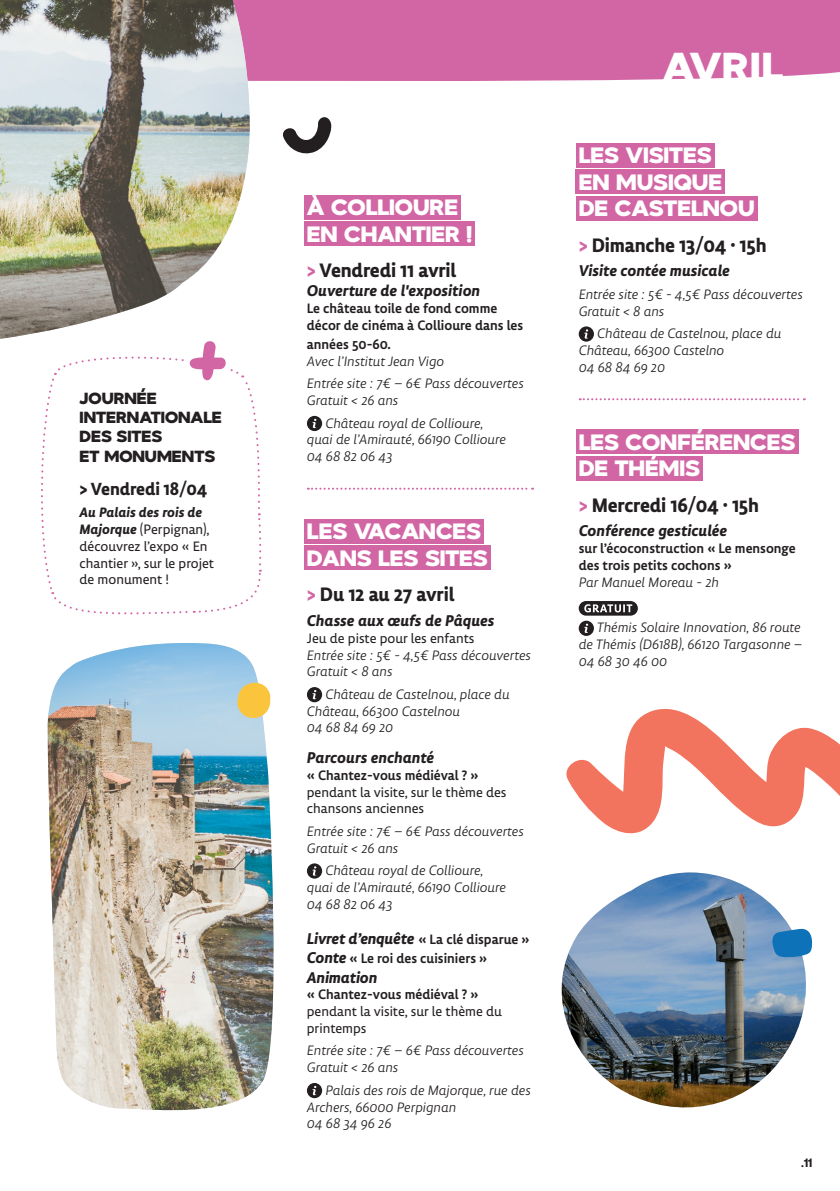
<style>
.page{position:relative;width:840px;height:1191px;background:#fff}
.page>*{position:absolute;margin:0;border:0;box-sizing:border-box;transform-origin:0 0}
.t1{font:40px "Tango Sans Bold";letter-spacing:.03em;color:#fff}
.Titre_Lieu_Animation_Noir{font:22px "Tango Sans Bold";color:#fff}
.Date{font:700 20px "Lemon Sans Next";letter-spacing:-.01em;color:#231f20}
.Date-2{font:700 18px "Lemon Sans Next";letter-spacing:-.01em;color:#231f20}
.Animations{font:italic 700 16px "Lemon Sans Next";color:#231f20}
.Date-3{font:italic 700 16px "Lemon Sans Next";letter-spacing:-.01em;color:#231f20}
.Titre_Lieu_Animation_Noir-2{font:16px/19.2px "Tango Sans Bold";color:#231f20}
.Infos_Pratiques{font:italic 14px/16.8px "Lemon Sans Next S Light";color:#231f20}
.Animations-2{font:500 14px/16.8px "Lemon Sans Next";color:#231f20}
.Date-4{font:14px/16.8px "Lemon Sans Next";color:#231f20}
.Animations-3{font:14px/16.8px "Lemon Sans Next";color:#231f20}
.Date-5{font:500 14px "Lemon Sans Next";color:#231f20}
.Animations-4{font:italic 14px/16.8px "Lemon Sans Next S Light";color:#231f20}
.t2{font:12px "Tango Sans";color:#231f20}
.s1{font-weight:700;font-style:italic}
.s2{color:#d266a5}
.s3{font-family:"Lemon Sans Next";font-weight:500;font-style:normal}
.s4{font-weight:500;font-style:normal;font-size:14px}
.s5{font-weight:700;font-style:italic;font-size:16px}
.s6{font-family:"Lemon Sans Next S Light";font-weight:400;font-style:italic}
</style>
<div class="page">
<div style="left:250px;top:0;width:589px;height:81px;background:#d266a5"></div>
<svg style="left:41px;top:351px;width:221px;height:264px"></svg>
<div style="left:304px;top:195px;width:156px;height:25px;background:#d266a5"></div>
<div style="left:304px;top:221px;width:170px;height:25px;background:#d266a5"></div>
<div style="left:304px;top:519px;width:179px;height:24px;background:#d266a5"></div>
<div style="left:304px;top:545px;width:186px;height:25px;background:#d266a5"></div>
<svg style="left:307px;top:416px;width:15px;height:15px"></svg>
<svg style="left:308px;top:488px;width:224px;height:2px"></svg>
<svg style="left:307px;top:687px;width:15px;height:15px"></svg>
<svg style="left:307px;top:863px;width:15px;height:15px"></svg>
<svg style="left:307px;top:1083px;width:15px;height:15px"></svg>
<img style="left:0;top:0;width:249px;height:339px">
<div style="left:575px;top:143px;width:139px;height:25px;background:#d266a5"></div>
<div style="left:575px;top:169px;width:149px;height:25px;background:#d266a5"></div>
<div style="left:575px;top:196px;width:182px;height:25px;background:#d266a5"></div>
<div style="left:575px;top:429px;width:222px;height:25px;background:#d266a5"></div>
<div style="left:575px;top:456px;width:127px;height:24px;background:#d266a5"></div>
<svg style="left:578px;top:326px;width:15px;height:16px"></svg>
<svg style="left:579px;top:398px;width:225px;height:2px"></svg>
<div style="left:578px;top:601px;width:59px;height:14px;background:#231f20;border-radius:7px"></div>
<svg style="left:584px;top:604px;width:48px;height:8px"></svg>
<svg style="left:578px;top:620px;width:15px;height:16px"></svg>
<img style="left:561px;top:872px;width:245px;height:235px">
<img style="left:47px;top:643px;width:227px;height:468px">
<svg style="left:566px;top:708px;width:273px;height:126px"></svg>
<svg style="left:236px;top:682px;width:34px;height:38px"></svg>
<svg style="left:283px;top:117px;width:49px;height:37px"></svg>
<svg style="left:771px;top:928px;width:40px;height:29px"></svg>
<p class="Titre_Lieu_Animation_Noir-2" style="left:80px;top:389px;width:144px">JOURNÉE<br>INTERNATIONALE<br>DES SITES<br>ET MONUMENTS</p>
<p class="Date-2" style="left:80px;top:477px;width:129px">&gt; Vendredi 18/04</p>
<p class="Animations-3" style="left:80px;top:504px;width:136px"><span class="s1">Au Palais des rois de<br>Majorque</span> (Perpignan), découvrez l’expo « En chantier », sur le projet de monument !</p>
<p class="Titre_Lieu_Animation_Noir" style="left:307px;top:193px;width:152px">À COLLIOURE</p>
<p class="Titre_Lieu_Animation_Noir" style="left:307px;top:220px;width:166px">EN CHANTIER !</p>
<p class="Date" style="left:307px;top:258px;width:151px"><span class="s2">&gt;</span> Vendredi 11 avril</p>
<p class="Date-3" style="left:307px;top:281px;width:175px">Ouverture de l'exposition</p>
<p class="Animations-2" style="left:307px;top:300px;width:218px">Le château toile de fond comme décor de cinéma à Collioure dans les</p>
<p class="Animations-4" style="left:307px;top:336px;width:139px"><span class="s3">années 50-60.<br></span>Avec l’Institut Jean Vigo</p>
<p class="Infos_Pratiques" style="left:307px;top:375px;width:218px">Entrée site : 7€ – 6€ Pass découvertes</p>
<p class="Infos_Pratiques" style="left:307px;top:392px;width:93px">Gratuit &lt; 26 ans</p>
<p class="Infos_Pratiques" style="left:307px;top:414px;width:200px;text-indent:18px">Château royal de Collioure, quai de l’Amirauté, 66190 Collioure<br>04 68 82 06 43</p>
<p class="Titre_Lieu_Animation_Noir" style="left:307px;top:517px;width:175px">LES VACANCES</p>
<p class="Titre_Lieu_Animation_Noir" style="left:307px;top:544px;width:182px">DANS LES SITES</p>
<p class="Date" style="left:307px;top:582px;width:149px"><span class="s2">&gt;</span> Du 12 au 27 avril</p>
<p class="Animations" style="left:307px;top:610px;width:189px">Chasse aux œufs de Pâques</p>
<p class="Date-4" style="left:307px;top:629px;width:169px">Jeu de piste pour les enfants</p>
<p class="Infos_Pratiques" style="left:307px;top:646px;width:225px">Entrée site : 5€ - 4,5€ Pass découvertes<br>Gratuit &lt; 8 ans</p>
<p class="Infos_Pratiques" style="left:307px;top:685px;width:204px;text-indent:18px">Château de Castelnou, place du<br>Château, 66300 Castelnou<br>04 68 84 69 20</p>
<p class="Animations" style="left:307px;top:747px;width:129px">Parcours enchanté</p>
<p class="Date-5" style="left:307px;top:766px;width:173px">« Chantez-vous médiéval ? »</p>
<p class="Date-4" style="left:307px;top:783px;width:201px">pendant la visite, sur le thème des chansons anciennes</p>
<p class="Infos_Pratiques" style="left:307px;top:822px;width:218px">Entrée site : 7€ – 6€ Pass découvertes</p>
<p class="Infos_Pratiques" style="left:307px;top:839px;width:93px">Gratuit &lt; 26 ans</p>
<p class="Infos_Pratiques" style="left:307px;top:862px;width:200px;text-indent:18px">Château royal de Collioure, quai de l’Amirauté, 66190 Collioure<br>04 68 82 06 43</p>
<p class="Date-3" style="left:307px;top:928px;width:224px">Livret d’enquête <span class="s4">« La clé disparue »</span></p>
<p class="Date-5" style="left:307px;top:950px;width:182px"><span class="s5">Conte</span> « Le roi des cuisiniers »</p>
<p class="Date-3" style="left:307px;top:967px;width:72px">Animation</p>
<p class="Date-5" style="left:307px;top:986px;width:173px">« Chantez-vous médiéval ? »</p>
<p class="Date-4" style="left:307px;top:1003px;width:196px">pendant la visite, sur le thème du printemps</p>
<p class="Infos_Pratiques" style="left:307px;top:1042px;width:218px">Entrée site : 7€ – 6€ Pass découvertes<br>Gratuit &lt; 26 ans</p>
<p class="Infos_Pratiques" style="left:307px;top:1081px;width:225px;text-indent:18px">Palais des rois de Majorque, rue des<br>Archers, 66000 Perpignan<br>04 68 34 96 26</p>
<p class="t1" style="left:662px;top:41px;width:122px">AVRIL</p>
<p class="Titre_Lieu_Animation_Noir" style="left:578px;top:142px;width:134px">LES VISITES</p>
<p class="Titre_Lieu_Animation_Noir" style="left:578px;top:168px;width:145px">EN MUSIQUE</p>
<p class="Titre_Lieu_Animation_Noir" style="left:578px;top:194px;width:177px">DE CASTELNOU</p>
<p class="Date" style="left:578px;top:232px;width:189px"><span class="s2">&gt;</span> Dimanche 13/04 · 15h</p>
<p class="Animations" style="left:578px;top:261px;width:153px">Visite contée musicale</p>
<p class="Infos_Pratiques" style="left:578px;top:286px;width:225px">Entrée site : 5€ - 4,5€ Pass découvertes<br>Gratuit &lt; 8 ans</p>
<p class="Infos_Pratiques" style="left:578px;top:325px;width:204px;text-indent:18px">Château de Castelnou, place du<br>Château, 66300 Castelno<br>04 68 84 69 20</p>
<p class="Titre_Lieu_Animation_Noir" style="left:578px;top:428px;width:218px">LES CONFÉRENCES</p>
<p class="Titre_Lieu_Animation_Noir" style="left:578px;top:454px;width:123px">DE THÉMIS</p>
<p class="Date" style="left:578px;top:492px;width:182px"><span class="s2">&gt;</span> Mercredi 16/04 · 15h</p>
<p class="Animations" style="left:578px;top:521px;width:150px">Conférence gesticulée</p>
<p class="Animations-2" style="left:578px;top:540px;width:218px">sur l’écoconstruction « Le mensonge des trois petits cochons »<br><span class="s6">Par Manuel Moreau - 2h</span></p>
<p class="Infos_Pratiques" style="left:578px;top:619px;width:225px;text-align:justify;text-indent:18px">Thémis Solaire Innovation, 86 route de Thémis (D618B), 66120 Targasonne – 04 68 30 46 00</p>
<p class="t2" style="left:800px;top:1154px;width:12px">.11</p>
</div>
